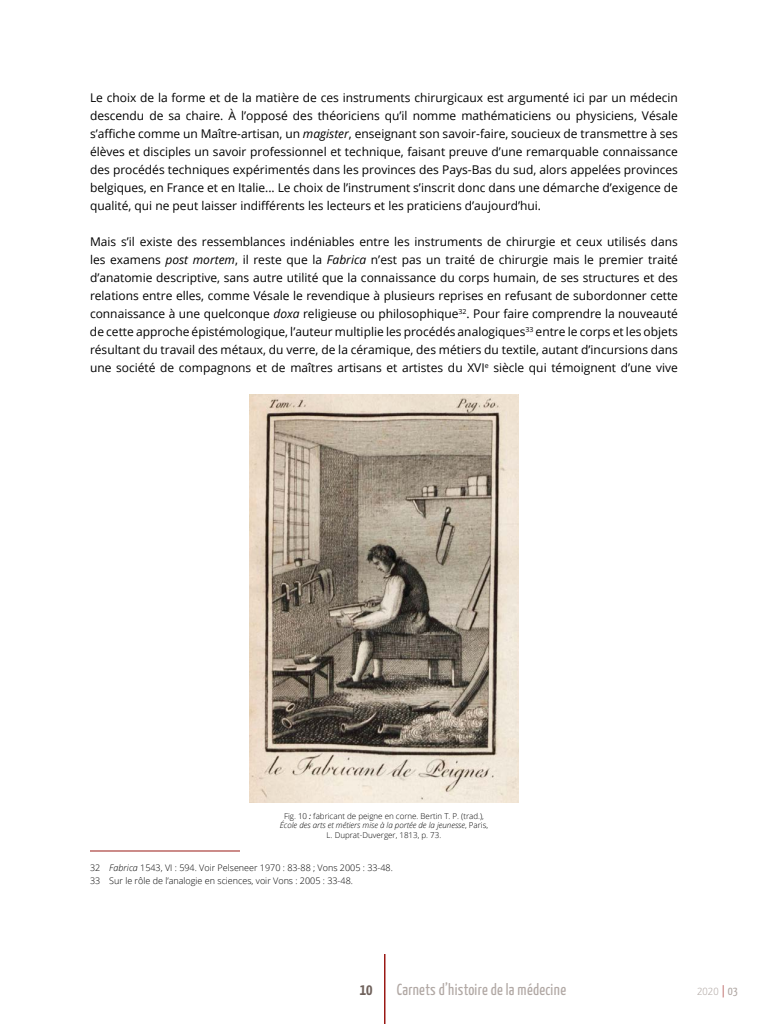
<style>
.page{position:relative;width:768px;height:1024px;background:#fff}
.page>*{position:absolute;margin:0;border:0;box-sizing:border-box;transform-origin:0 0}
.t1{font:16px "Yanone Kaffeesatz";letter-spacing:.015em;color:#b1a8a4}
.t2{font:700 16px "Yanone Kaffeesatz";color:#70625c}
.t3{font:12px/18px "Open Sans";color:#000;text-align:justify}
.t4{font:300 12px "Yanone Kaffeesatz";color:#b1a8a4}
.t5{font:300 9px/13px "Open Sans";color:#000}
.t6{font:300 8px/9.6px "Open Sans";color:#000;text-align:center}
.s1{font-style:italic}
.s2{font-weight:400;font-style:italic}
.s3{color:#9a1915}
.s4{font-weight:400}
</style>
<div class="page">
<hr style="left:90px;top:851px;width:150px;height:1px;background:#9a1915">
<img style="left:249px;top:394px;width:270px;height:409px">
<hr style="left:384px;top:954px;width:2px;height:70px;background:#9a1915">
<p class="t3" style="left:90px;top:88px;width:590px">Le choix de la forme et de la matière de ces instruments chirurgicaux est argumenté ici par un médecin descendu de sa chaire. À l’opposé des théoriciens qu’il nomme mathématiciens ou physiciens, Vésale s’affiche comme un Maître-artisan, un <span class="s1">magister</span>, enseignant son savoir-faire, soucieux de transmettre à ses élèves et disciples un savoir professionnel et technique, faisant preuve d’une remarquable connaissance des procédés techniques expérimentés dans les provinces des Pays-Bas du sud, alors appelées provinces belgiques, en France et en Italie... Le choix de l’instrument s’inscrit donc dans une démarche d’exigence de qualité, qui ne peut laisser indifférents les lecteurs et les praticiens d’aujourd’hui.</p>
<p class="t3" style="left:90px;top:232px;width:590px">Mais s’il existe des ressemblances indéniables entre les instruments de chirurgie et ceux utilisés dans les examens <span class="s1">post mortem</span>, il reste que la <span class="s1">Fabrica</span> n’est pas un traité de chirurgie mais le premier traité d’anatomie descriptive, sans autre utilité que la connaissance du corps humain, de ses structures et des relations entre elles, comme Vésale le revendique à plusieurs reprises en refusant de subordonner cette connaissance à une quelconque <span class="s1">doxa</span> religieuse ou philosophique<sup>32</sup>. Pour faire comprendre la nouveauté de cette approche épistémologique, l’auteur multiplie les procédés analogiques<sup>33</sup> entre le corps et les objets résultant du travail des métaux, du verre, de la céramique, des métiers du textile, autant d’incursions dans une société de compagnons et de maîtres artisans et artistes du XVI<sup>e</sup> siècle qui témoignent d’une vive</p>
<p class="t6" style="left:280px;top:811px;width:210px">Fig. 10 <span class="s2">:</span> fabricant de peigne en corne. Bertin T. P. (trad.),<br><span class="s1">École des arts et métiers mise à la portée de la jeunesse</span>, Paris,<br>L. Duprat-Duverger, 1813, p. 73.</p>
<p class="t5" style="left:90px;top:861px;width:304px">32 <span class="s1">Fabrica</span> 1543, VI : 594. Voir Pelseneer 1970 : 83-88 ; Vons 2005 : 33-48.<br>33 Sur le rôle de l’analogie en sciences, voir Vons : 2005 : 33-48.</p>
<h1 class="t2" style="left:360px;top:978px;width:14px">10</h1>
<h1 class="t1" style="left:397px;top:978px;width:171px">Carnets d’histoire de la médecine</h1>
<p class="t4" style="left:697px;top:982px;width:42px">2020 <span class="s3">|</span> <span class="s4">03</span></p>
</div>
